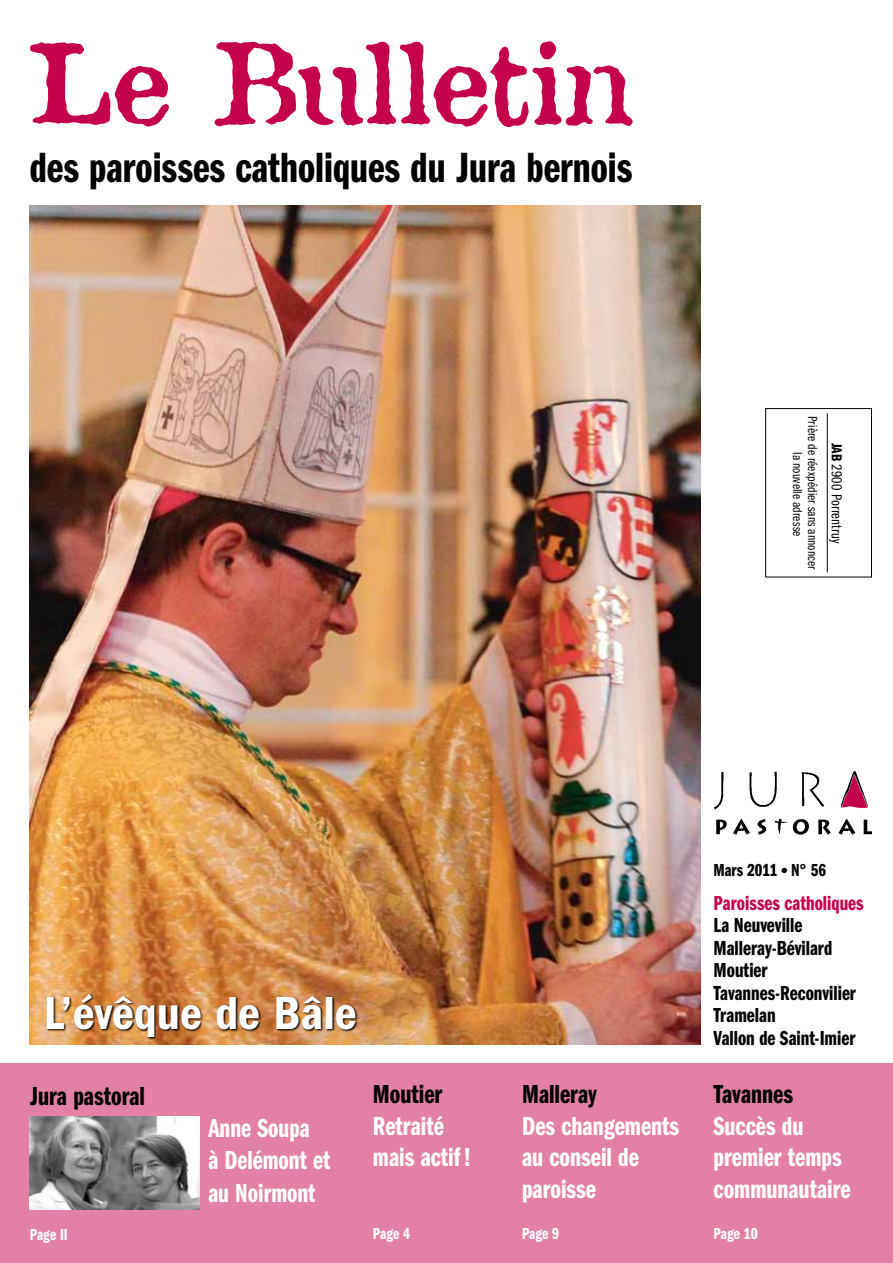
<style>
.page{position:relative;width:893px;height:1263px;background:#fff}
.page>*{position:absolute;margin:0;border:0;box-sizing:border-box;transform-origin:0 0}
.t1{font:108px "Attic";letter-spacing:-.015em;color:#c5004b}
.t2{font:600 condensed 48px "Franklin Gothic";color:#fff}
.t3{font:43.8px "Franklin Gothic Demi Cmpr";color:#000}
.t4{font:27px/31.5px "Franklin Gothic Demi Cmpr";color:#fff}
.t5{font:27px "Franklin Gothic Demi Cmpr";color:#000}
.t6{font:21px/22.5px "Franklin Gothic Demi Cmpr";color:#000}
.t7{font:21px "Franklin Gothic Demi Cmpr";color:#c5004b}
.t8{font:18px "Franklin Gothic Demi Cmpr";color:#000}
.t9{font:16.5px "Franklin Gothic Demi Cmpr";color:#fff}
.t10{font:15px "Franklin Gothic Book Cmpr";letter-spacing:.01em;color:#000}
.t11{font:13.5px/15px "Franklin Gothic Book Cmpr";letter-spacing:.01em;color:#000;text-align:center}
.s1{font-family:"Franklin Gothic Demi Cmpr"}
</style>
<div class="page">
<div style="left:0;top:1063px;width:893px;height:200px;background:#e280a5"></div>
<hr style="left:827px;top:413px;width:1px;height:159px;background:#000">
<div style="left:765px;top:408px;width:107px;height:169px;border:1px solid #000"></div>
<img style="left:714px;top:771px;width:157px;height:64px">
<img style="left:842px;top:808px;width:26px;height:1px">
<img style="left:841px;top:771px;width:27px;height:37px">
<img style="left:30px;top:1117px;width:170px;height:92px">
<img style="left:30px;top:206px;width:670px;height:839px">
<img style="left:46px;top:992px;width:312px;height:48px">
<h1 class="t1" style="left:30px;top:12px;width:604px">Le Bulletin</h1>
<h3 class="t3" style="left:30px;top:143px;width:604px">des paroisses catholiques du Jura bernois</h3>
<p class="t11" style="left:820px;top:416px;width:155px;rotate:90deg">Prière de réexpédier sans annoncer la nouvelle adresse</p>
<p class="t10" style="left:845px;top:443px;width:102px;rotate:90deg"><span class="s1">JAB</span> 2900 Porrentruy</p>
<h2 class="t2" style="left:44px;top:985px;width:315px">L’évêque de Bâle</h2>
<p class="t5" style="left:30px;top:1081px;width:117px">Jura pastoral</p>
<p class="t9" style="left:30px;top:1225px;width:40px">Page II</p>
<p class="t4" style="left:208px;top:1112px;width:123px;line-height:32.4px">Anne Soupa<br>à Delémont et au Noirmont</p>
<p class="t5" style="left:373px;top:1079px;width:71px">Moutier</p>
<p class="t4" style="left:373px;top:1110px;width:100px">Retraité mais actif!</p>
<p class="t9" style="left:373px;top:1224px;width:39px">Page 4</p>
<p class="t5" style="left:522px;top:1079px;width:76px">Malleray</p>
<p class="t4" style="left:522px;top:1110px;width:159px">Des changements au conseil de paroisse</p>
<p class="t9" style="left:522px;top:1224px;width:39px">Page 9</p>
<p class="t8" style="left:713px;top:860px;width:114px">Mars 2011 ● N° 56</p>
<p class="t7" style="left:713px;top:891px;width:152px">Paroisses catholiques</p>
<p class="t6" style="left:713px;top:914px;width:144px">La Neuveville<br>Malleray-Bévilard<br>Moutier<br>Tavannes-Reconvilier<br>Tramelan<br>Vallon de Saint-Imier</p>
<p class="t5" style="left:713px;top:1079px;width:81px">Tavannes</p>
<p class="t4" style="left:713px;top:1110px;width:139px">Succès du premier temps communautaire</p>
<p class="t9" style="left:713px;top:1224px;width:46px">Page 10</p>
</div>
